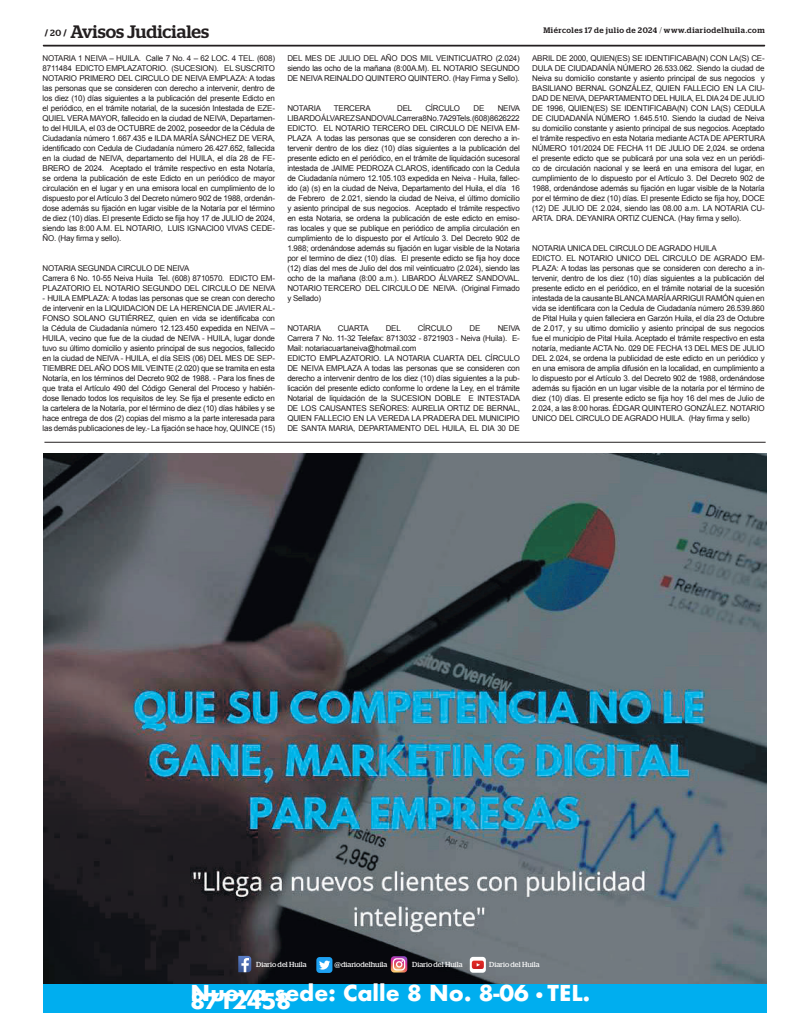
<style>
.page{position:relative;width:794px;height:1035px;background:#fff}
.page>*{position:absolute;margin:0;border:0;box-sizing:border-box;transform-origin:0 0}
.buritica_tex1{font:700 21.3px "Futura";color:#fff}
.t1{font:500 18px "Stag";color:#231f20}
.buritica_tex1-2{font:8.3px "Zapf Dingbats ITC";color:#fff}
.edictos{font:8px/10px "Arial";letter-spacing:-.025em;color:#231f20;text-align:justify}
.t2{font:500 8px "Stag";letter-spacing:.06em;color:#231f20}
.buritica_tex1-3{font:7.3px "Stag";color:#fff}
.s1{font-weight:700;font-size:9px}
.s2{font-size:9px}
.s3{font-weight:300}
</style>
<div class="page">
<svg style="left:43px;top:45px;width:721px;height:1px"></svg>
<img style="left:43px;top:453px;width:723px;height:531px">
<div style="left:43px;top:984px;width:723px;height:29px;background:#00aeef"></div>
<svg style="left:238px;top:956px;width:13px;height:16px"></svg>
<div style="left:316px;top:957px;width:16px;height:16px;background:#1da1f2;border-radius:3px"></div>
<svg style="left:319px;top:960px;width:11px;height:9px"></svg>
<svg style="left:391px;top:956px;width:16px;height:16px"></svg>
<div style="left:470px;top:957px;width:16px;height:15px;background:#fff;border-radius:3px"></div>
<svg style="left:472px;top:960px;width:12px;height:9px"></svg>
<hr style="left:44px;top:442px;width:721px;height:1px;background:#231f20">
<h2 class="t1" style="left:45px;top:21px;width:166px"><span class="s1">/</span> <span class="s2">20</span> <span class="s1">/</span> Avisos Judiciales</h2>
<p class="t2" style="left:543px;top:26px;width:223px">Miércoles 17 de julio de 2024 <span class="s3">/</span> www.diariodelhuila.com</p>
<p class="edictos" style="left:43px;top:54px;width:234px">NOTARIA 1 NEIVA – HUILA. Calle 7 No. 4 – 62 LOC. 4 TEL. (608)<br>8711484 EDICTO EMPLAZATORIO. (SUCESION). EL SUSCRITO NOTARIO PRIMERO DEL CIRCULO DE NEIVA EMPLAZA: A todas las personas que se consideren con derecho a intervenir, dentro de los diez (10) días siguientes a la publicación del presente Edicto en el periódico, en el trámite notarial, de la sucesión Intestada de EZE-QUIEL VERA MAYOR, fallecido en la ciudad de NEIVA, Departamen&shy;to del HUILA, el 03 de OCTUBRE de 2002, poseedor de la Cédula de Ciudadanía número 1.667.435 e ILDA MARÍA SÁNCHEZ DE VERA, identificado con Cedula de Ciudadanía número 26.427.652, fallecida en la ciudad de NEIVA, departamento del HUILA, el día 28 de FE-BRERO de 2024. Aceptado el trámite respectivo en esta Notaría, se ordena la publicación de este Edicto en un periódico de mayor circulación en el lugar y en una emisora local en cumplimiento de lo dispuesto por el Artículo 3 del Decreto número 902 de 1988, ordenán&shy;dose además su fijación en lugar visible de la Notaría por el término de diez (10) días. El presente Edicto se fija hoy 17 de JULIO de 2024, siendo las 8:00 A.M. EL NOTARIO, LUIS IGNACIO0 VIVAS CEDE-ÑO. (Hay firma y sello).</p>
<p class="edictos" style="left:43px;top:264px;width:148px">NOTARIA SEGUNDA CIRCULO DE NEIVA</p>
<p class="edictos" style="left:43px;top:274px;width:234px">Carrera 6 No. 10-55 Neiva Huila Tel. (608) 8710570. EDICTO EM-<br>PLAZATORIO EL NOTARIO SEGUNDO DEL CIRCULO DE NEIVA</p>
<p class="edictos" style="left:43px;top:294px;width:234px">- HUILA EMPLAZA: A todas las personas que se crean con derecho de intervenir en la LIQUIDACION DE LA HERENCIA DE JAVIER AL-FONSO SOLANO GUTIÉRREZ, quien en vida se identificaba con la Cédula de Ciudadanía número 12.123.450 expedida en NEIVA – HUILA, vecino que fue de la ciudad de NEIVA - HUILA, lugar donde tuvo su último domicilio y asiento principal de sus negocios, fallecido en la ciudad de NEIVA - HUILA, el día SEIS (06) DEL MES DE SEP-TIEMBRE DEL AÑO DOS MIL VEINTE (2.020) que se tramita en esta Notaría, en los términos del Decreto 902 de 1988. - Para los fines de que trata el Artículo 490 del Código General del Proceso y habién&shy;dose llenado todos los requisitos de ley. Se fija el presente edicto en la cartelera de la Notaría, por el término de diez (10) días hábiles y se hace entrega de dos (2) copias del mismo a la parte interesada para las demás publicaciones de ley.- La fijación se hace hoy, QUINCE (15)</p>
<p class="edictos" style="left:287px;top:54px;width:234px">DEL MES DE JULIO DEL AÑO DOS MIL VEINTICUATRO (2.024) siendo las ocho de la mañana (8:00A.M). EL NOTARIO SEGUNDO DE NEIVA REINALDO QUINTERO QUINTERO. (Hay Firma y Sello).</p>
<p class="edictos" style="left:287px;top:104px;width:35px">NOTARIA</p>
<p class="edictos" style="left:334px;top:104px;width:39px">TERCERA</p>
<p class="edictos" style="left:397px;top:104px;width:17px">DEL</p>
<p class="edictos" style="left:425px;top:104px;width:36px">CÍRCULO</p>
<p class="edictos" style="left:473px;top:104px;width:12px">DE</p>
<p class="edictos" style="left:532px;top:54px;width:234px">ABRIL DE 2000, QUIEN(ES) SE IDENTIFICABA(N) CON LA(S) CE-DULA DE CIUDADANÍA NÚMERO 26.533.062. Siendo la ciudad de Neiva su domicilio constante y asiento principal de sus negocios y BASILIANO BERNAL GONZÁLEZ, QUIEN FALLECIO EN LA CIU-DAD DE NEIVA, DEPARTAMENTO DEL HUILA, EL DIA 24 DE JULIO DE 1996, QUIEN(ES) SE IDENTIFICABA(N) CON LA(S) CEDULA DE CIUDADANÍA NÚMERO 1.645.510. Siendo la ciudad de Neiva su domicilio constante y asiento principal de sus negocios. Aceptado el trámite respectivo en esta Notaria mediante ACTA DE APERTURA NÚMERO 101/2024 DE FECHA 11 DE JULIO DE 2,024. se ordena el presente edicto que se publicará por una sola vez en un periódi&shy;co de circulación nacional y se leerá en una emisora del lugar, en cumplimiento de lo dispuesto por el Artículo 3. Del Decreto 902 de 1988, ordenándose además su fijación en lugar visible de la Notaría por el término de diez (10) días. El presente Edicto se fija hoy, DOCE (12) DE JULIO DE 2.024, siendo las 08.00 a.m. LA NOTARIA CU-ARTA. DRA. DEYANIRA ORTIZ CUENCA. (Hay firma y sello).</p>
<p class="edictos" style="left:532px;top:244px;width:186px">NOTARIA UNICA DEL CIRCULO DE AGRADO HUILA</p>
<p class="edictos" style="left:532px;top:254px;width:234px">EDICTO. EL NOTARIO UNICO DEL CIRCULO DE AGRADO EM-PLAZA: A todas las personas que se consideren con derecho a in&shy;tervenir, dentro de los diez (10) días siguientes a la publicación del presente edicto en el periódico, en el trámite notarial de la sucesión intestada de la causante BLANCA MARÍA ARRIGUI RAMÓN quien en vida se identificara con la Cedula de Ciudadanía número 26.539.860 de Pital Huila y quien falleciera en Garzón Huila, el día 23 de Octubre de 2.017, y su ultimo domicilio y asiento principal de sus negocios fue el municipio de Pital Huila. Aceptado el trámite respectivo en esta notaría, mediante ACTA No. 029 DE FECHA 13 DEL MES DE JULIO DEL 2.024, se ordena la publicidad de este edicto en un periódico y en una emisora de amplia difusión en la localidad, en cumplimiento a lo dispuesto por el Artículo 3. del Decreto 902 de 1988, ordenándose además su fijación en un lugar visible de la notaría por el término de diez (10) días. El presente edicto se fija hoy 16 del mes de Julio de 2.024, a las 8:00 horas. ÉDGAR QUINTERO GONZÁLEZ. NOTARIO UNICO DEL CIRCULO DE AGRADO HUILA. (Hay firma y sello)</p>
<p class="edictos" style="left:287px;top:104px;width:234px;text-indent:210px">NEIVA LIBARDO ÁLVAREZ SANDOVAL Carrera 8 No. 7 A 29 Tels. (608) 8626222<br>EDICTO. EL NOTARIO TERCERO DEL CIRCULO DE NEIVA EM-PLAZA A todas las personas que se consideren con derecho a in&shy;tervenir dentro de los diez (10) días siguientes a la publicación del presente edicto en el periódico, en el trámite de liquidación sucesoral intestada de JAIME PEDROZA CLAROS, identificado con la Cedula de Ciudadanía número 12.105.103 expedida en Neiva - Huila, fallec&shy;ido (a) (s) en la ciudad de Neiva, Departamento del Huila, el día 16 de Febrero de 2.021, siendo la ciudad de Neiva, el último domicilio y asiento principal de sus negocios. Aceptado el trámite respectivo en esta Notaria, se ordena la publicación de este edicto en emiso&shy;ras locales y que se publique en periódico de amplia circulación en cumplimiento de lo dispuesto por el Artículo 3. Del Decreto 902 de 1.988; ordenándose además su fijación en lugar visible de la Notaria por el termino de diez (10) días. El presente edicto se fija hoy doce (12) días del mes de Julio del dos mil veinticuatro (2.024), siendo las ocho de la mañana (8:00 a.m.). LIBARDO ÁLVAREZ SANDOVAL.<br>NOTARIO TERCERO DEL CIRCULO DE NEIVA. (Original Firmado y Sellado)</p>
<p class="edictos" style="left:287px;top:324px;width:35px">NOTARIA</p>
<p class="edictos" style="left:338px;top:324px;width:33px">CUARTA</p>
<p class="edictos" style="left:386px;top:324px;width:17px">DEL</p>
<p class="edictos" style="left:418px;top:324px;width:36px">CÍRCULO</p>
<p class="edictos" style="left:469px;top:324px;width:12px">DE</p>
<p class="edictos" style="left:287px;top:324px;width:234px;text-indent:210px">NEIVA Carrera 7 No. 11-32 Telefax: 8713032 - 8721903 - Neiva (Huila). E-Mail: notariacuartaneiva@hotmail.com</p>
<p class="edictos" style="left:287px;top:354px;width:234px">EDICTO EMPLAZATORIO. LA NOTARIA CUARTA DEL CÍRCULO DE NEIVA EMPLAZA A todas las personas que se consideren con derecho a intervenir dentro de los diez (10) días siguientes a la pub&shy;licación del presente edicto conforme lo ordene la Ley, en el trámite Notarial de liquidación de la SUCESION DOBLE E INTESTADA DE LOS CAUSANTES SEÑORES: AURELIA ORTIZ DE BERNAL, QUIEN FALLECIO EN LA VEREDA LA PRADERA DEL MUNICIPIO DE SANTA MARIA, DEPARTAMENTO DEL HUILA, EL DIA 30 DE</p>
<p class="buritica_tex1-3" style="left:256px;top:960px;width:52px">Diario del Huila</p>
<p class="buritica_tex1-3" style="left:335px;top:960px;width:54px">@diariodelhuila</p>
<p class="buritica_tex1-3" style="left:412px;top:960px;width:52px">Diario del Huila</p>
<p class="buritica_tex1-3" style="left:489px;top:960px;width:52px">Diario del Huila</p>
<p class="buritica_tex1" style="left:190px;top:978px;width:340px">Nueva sede: Calle 8 No. 8-06</p>
<p class="buritica_tex1-2" style="left:536px;top:991px;width:8px">●</p>
<p class="buritica_tex1" style="left:190px;top:985px;width:102px">8712458</p>
<p class="buritica_tex1" style="left:547px;top:978px;width:44px">TEL.</p>
</div>
